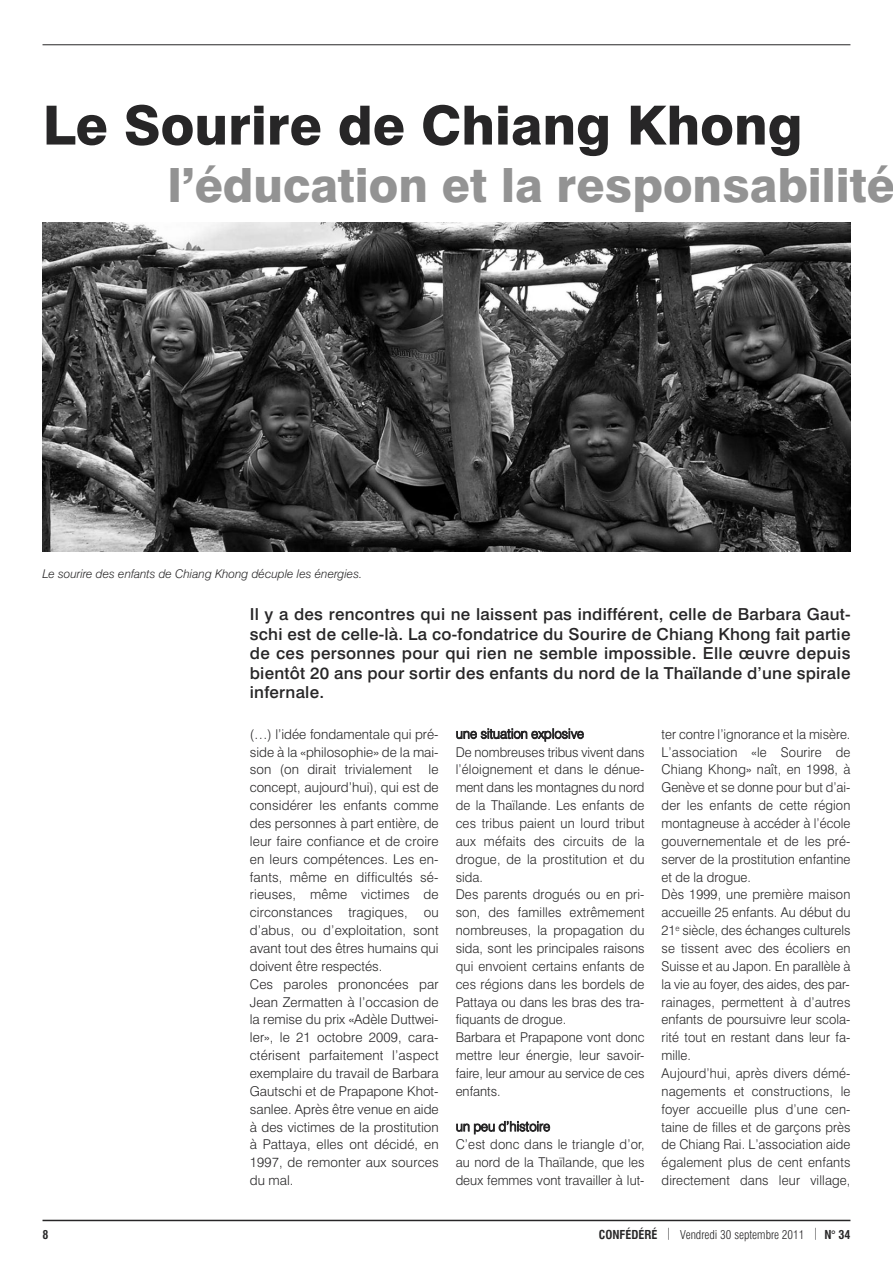
<style>
.page{position:relative;width:893px;height:1263px;background:#fff}
.page>*{position:absolute;margin:0;border:0;box-sizing:border-box;transform-origin:0 0}
.t1{font:800 54px "Swiss 721 BT";color:#272627}
.t2{font:800 47.25px "Swiss 721 BT";color:#939393}
.t3{font:500 16.5px/19.5px "Swiss 721 BT";letter-spacing:.015em;color:#272627;text-align:justify}
.t4{font:300 13.5px/17.9px "Swiss 721 BT";letter-spacing:.01em;color:#272627}
.t5{font:italic 300 12px "Swiss 721 BT";color:#272627}
.t6{font:300 condensed 12px "Swiss 721 BT";color:#272627}
.t7{font:700 condensed 12px "Swiss 721 BT";color:#272627}
.s1{font-weight:700}
</style>
<div class="page">
<hr style="left:43px;top:1220px;width:807px;height:1px;background:#272627">
<hr style="left:43px;top:44px;width:807px;height:1px;background:#272627">
<img style="left:43px;top:223px;width:807px;height:329px">
<h1 class="t1" style="left:43px;top:94px;width:762px">Le Sourire de Chiang Khong</h1>
<h2 class="t2" style="left:168px;top:158px;width:728px">l’éducation et la responsabilité</h2>
<p class="t5" style="left:43px;top:567px;width:321px">Le sourire des enfants de Chiang Khong décuple les énergies.</p>
<p class="t3" style="left:250px;top:605px;width:602px">Il y a des rencontres qui ne laissent pas indifférent, celle de Barbara Gaut&shy;schi est de celle-là. La co-fondatrice du Sourire de Chiang Khong fait partie de ces personnes pour qui rien ne semble impossible. Elle œuvre depuis bientôt 20 ans pour sortir des enfants du nord de la Thaïlande d’une spirale infernale.</p>
<p class="t4" style="left:250px;top:725px;width:190px">(…) l’idée fondamentale qui pré&shy;side à la «philosophie» de la mai&shy;son (on dirait trivialement le concept, aujourd’hui), qui est de considérer les enfants comme des personnes à part entière, de leur faire confiance et de croire en leurs compétences. Les en&shy;fants, même en difficultés sé&shy;rieuses, même victimes de circonstances tragiques, ou d’abus, ou d’exploitation, sont avant tout des êtres humains qui doivent être respectés.<br>Ces paroles prononcées par<br>Jean Zermatten à l’occasion de la remise du prix «Adèle Duttwei&shy;ler», le 21 octobre 2009, cara&shy;ctérisent parfaitement l’aspect exemplaire du travail de Barbara<br>Gautschi et de Prapapone Khot&shy;sanlee. Après être venue en aide à des victimes de la prostitution à Pattaya, elles ont décidé, en<br>1997, de remonter aux sources du mal.</p>
<p class="t4" style="left:456px;top:725px;width:190px">une situation explosive<br>De nombreuses tribus vivent dans l’éloignement et dans le dénue&shy;ment dans les montagnes du nord de la Thaïlande. Les enfants de ces tribus paient un lourd tribut aux méfaits des circuits de la drogue, de la prostitution et du sida.<br>Des parents drogués ou en pri&shy;son, des familles extrêmement nombreuses, la propagation du sida, sont les principales raisons qui envoient certains enfants de ces régions dans les bordels de<br>Pattaya ou dans les bras des tra&shy;fiquants de drogue.<br>Barbara et Prapapone vont donc mettre leur énergie, leur savoir&shy;faire, leur amour au service de ces enfants.</p>
<p class="t4" style="left:662px;top:725px;width:190px">ter contre l’ignorance et la misère.<br>L’association «le Sourire de<br>Chiang Khong» naît, en 1998, à<br>Genève et se donne pour but d’ai&shy;der les enfants de cette région montagneuse à accéder à l’école gouvernementale et de les pré&shy;server de la prostitution enfantine et de la drogue.<br>Dès 1999, une première maison accueille 25 enfants. Au début du<br>21<sup>e</sup> siècle, des échanges culturels se tissent avec des écoliers en<br>Suisse et au Japon. En parallèle à la vie au foyer, des aides, des par&shy;rainages, permettent à d’autres enfants de poursuivre leur scola&shy;rité tout en restant dans leur fa&shy;mille.<br>Aujourd’hui, après divers démé&shy;nagements et constructions, le foyer accueille plus d’une cen&shy;taine de filles et de garçons près de Chiang Rai. L’association aide également plus de cent enfants directement dans leur village,</p>
<p class="t4" style="left:456px;top:1117px;width:190px">un peu d’histoire<br>C’est donc dans le triangle d’or, au nord de la Thaïlande, que les deux femmes vont travailler à lut-</p>
<p class="t7" style="left:43px;top:1227px;width:7px">8</p>
<p class="t6" style="left:599px;top:1227px;width:253px"><span class="s1">CONFÉDÉRÉ</span> | Vendredi 30 septembre 2011 | <span class="s1">N° 34</span></p>
</div>
